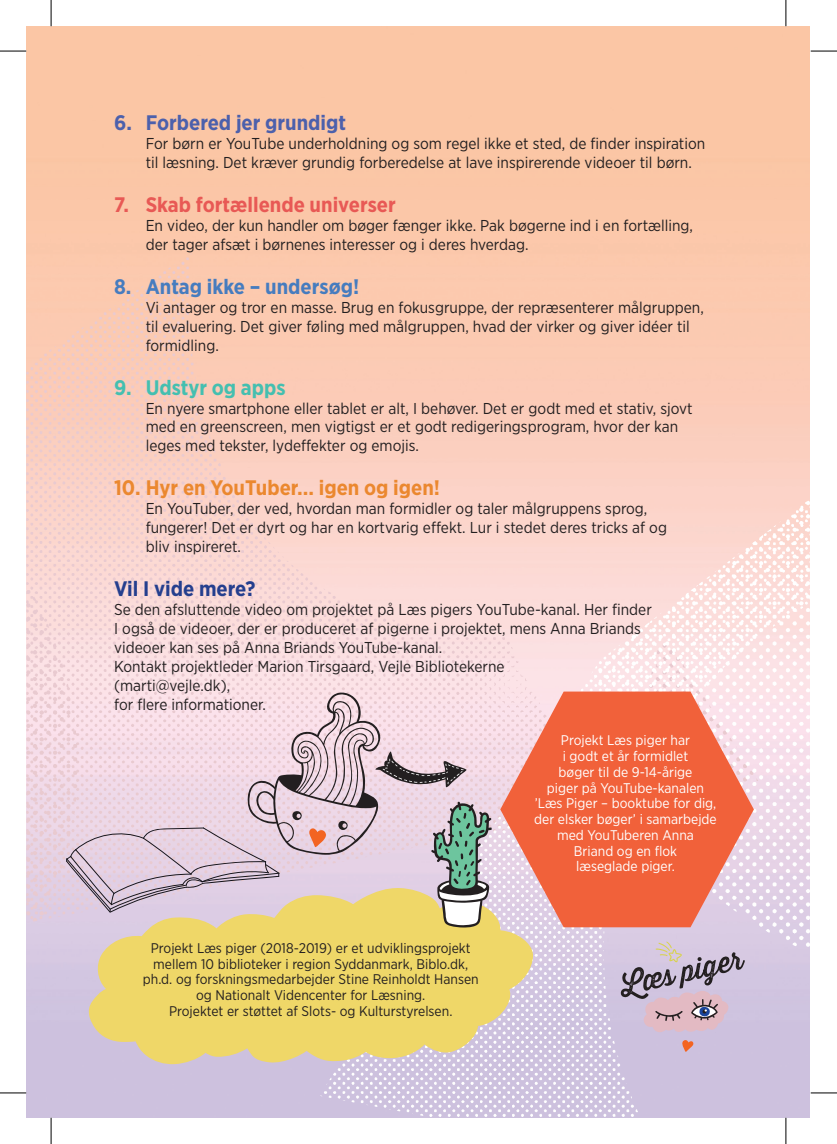
<style>
.page{position:relative;width:837px;height:1144px;background:#fff}
.page>*{position:absolute;margin:0;border:0;box-sizing:border-box;transform-origin:0 0}
.t1{font:700 21px "Gotham Narrow";color:#eb882f}
.t2{font:700 21px "Gotham Narrow";color:#e85955}
.t3{font:700 21px "Gotham Narrow";color:#4c60ac}
.t4{font:700 21px "Gotham Narrow";color:#467cbf}
.t5{font:700 21px "Gotham Narrow";color:#44bfb0}
.t6{font:700 21px "Gotham Narrow";color:#253f8e}
.t7{font:15.75px/18.9px "Gotham Narrow";color:#231f20}
.t8{font:14px/15.8px "Gotham Narrow";color:#231f20;text-align:center}
.t9{font:14px/15.8px "Gotham Narrow";color:#fff;text-align:center}
</style>
<div class="page">
<img style="left:26px;top:153px;width:732px;height:770px">
<img style="left:319px;top:498px;width:491px;height:620px">
<svg style="left:86px;top:887px;width:447px;height:177px;background:#ead47b"></svg>
<svg style="left:620px;top:941px;width:124px;height:92px;background:#bfaec1"></svg>
<svg style="left:681px;top:1040px;width:12px;height:12px"></svg>
<svg style="left:500px;top:691px;width:253px;height:236px;background:#f07f65"></svg>
<svg style="left:66px;top:690px;width:426px;height:237px;background:#decace"></svg>
<svg style="left:0;top:51px;width:26px;height:1px"></svg>
<svg style="left:810px;top:51px;width:26px;height:1px"></svg>
<svg style="left:0;top:1092px;width:26px;height:1px"></svg>
<svg style="left:810px;top:1092px;width:26px;height:1px"></svg>
<svg style="left:51px;top:0;width:1px;height:26px"></svg>
<svg style="left:51px;top:1118px;width:1px;height:26px"></svg>
<svg style="left:785px;top:0;width:1px;height:26px"></svg>
<svg style="left:785px;top:1118px;width:1px;height:26px"></svg>
<h1 class="t3" style="left:114px;top:109px;width:233px">6. Forbered jer grundigt</h1>
<p class="t7" style="left:146px;top:134px;width:561px">For børn er YouTube underholdning og som regel ikke et sted, de finder inspiration til læsning. Det kræver grundig forberedelse at lave inspirerende videoer til børn.</p>
<h1 class="t2" style="left:114px;top:191px;width:283px">7. Skab fortællende universer</h1>
<p class="t7" style="left:146px;top:216px;width:548px">En video, der kun handler om bøger fænger ikke. Pak bøgerne ind i en fortælling, der tager afsæt i børnenes interesser og i deres hverdag.</p>
<h1 class="t4" style="left:114px;top:273px;width:246px">8. Antag ikke – undersøg!</h1>
<p class="t7" style="left:146px;top:297px;width:559px">Vi antager og tror en masse. Brug en fokusgruppe, der repræsenterer målgruppen, til evaluering. Det giver føling med målgruppen, hvad der virker og giver idéer til formidling.</p>
<h1 class="t5" style="left:114px;top:374px;width:173px">9. Udstyr og apps</h1>
<p class="t7" style="left:146px;top:398px;width:548px">En nyere smartphone eller tablet er alt, I behøver. Det er godt med et stativ, sjovt med en greenscreen, men vigtigst er et godt redigeringsprogram, hvor der kan leges med tekster, lydeffekter og emojis.</p>
<h1 class="t1" style="left:114px;top:475px;width:327px">10. Hyr en YouTuber… igen og igen!</h1>
<p class="t7" style="left:146px;top:499px;width:522px">En YouTuber, der ved, hvordan man formidler og taler målgruppens sprog, fungerer! Det er dyrt og har en kortvarig effekt. Lur i stedet deres tricks af og bliv inspireret.</p>
<h1 class="t6" style="left:114px;top:575px;width:143px">Vil I vide mere?</h1>
<p class="t7" style="left:114px;top:600px;width:539px">Se den afsluttende video om projektet på Læs pigers YouTube-kanal. Her finder I også de videoer, der er produceret af pigerne i projektet, mens Anna Briands videoer kan ses på Anna Briands YouTube-kanal.<br>Kontakt projektleder Marion Tirsgaard, Vejle Bibliotekerne<br>(marti@vejle.dk),<br>for flere informationer.</p>
<p class="t8" style="left:143px;top:940px;width:337px">Projekt Læs piger (2018-2019) er et udviklingsprojekt mellem 10 biblioteker i region Syddanmark, Biblo.dk, ph.d. og forskningsmedarbejder Stine Reinholdt Hansen og Nationalt Videncenter for Læsning.<br>Projektet er støttet af Slots- og Kulturstyrelsen.</p>
<p class="t9" style="left:534px;top:732px;width:184px">Projekt Læs piger har<br>i godt et år formidlet<br>bøger til de 9-14-årige<br>piger på YouTube-kanalen ’Læs Piger – booktube for dig, der elsker bøger’ i samarbejde med YouTuberen Anna<br>Briand og en flok<br>læseglade piger.</p>
</div>
